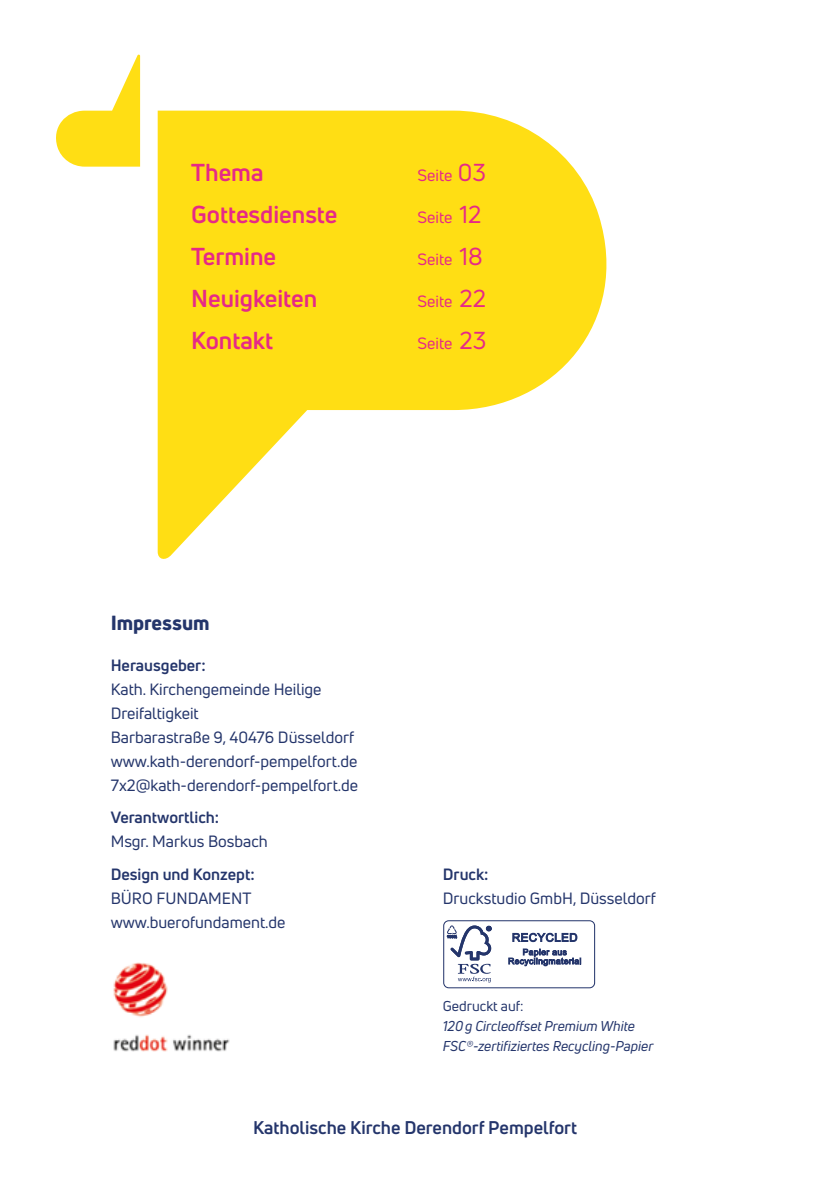
<style>
.page{position:relative;width:840px;height:1191px;background:#fff}
.page>*{position:absolute;margin:0;border:0;box-sizing:border-box;transform-origin:0 0}
.t1{font:700 24px "Uni Neue";color:#e62987}
.t2{font:800 20px "Uni Neue";color:#24356b}
.t3{font:700 18px "Uni Neue";color:#24356b}
.t4{font:16px/24px "Uni Neue";color:#24356b}
.t5{font:700 16px "Uni Neue";color:#24356b}
.t6{font:16px "Uni Neue";color:#e62987}
.t7{font:italic 14px/20px "Uni Neue";color:#24356b}
.t8{font:14px "Uni Neue";color:#24356b}
.s1{font-size:24px}
</style>
<div class="page">
<svg style="left:158px;top:111px;width:449px;height:448px;fill:#ffde14"></svg>
<svg style="left:56px;top:54px;width:84px;height:113px"></svg>
<div style="left:443px;top:920px;width:151px;height:68px;border:1px solid #24356b;border-radius:5px"></div>
<svg style="left:446px;top:925px;width:45px;height:57px"></svg>
<svg style="left:512px;top:932px;width:65px;height:10px"></svg>
<svg style="left:508px;top:948px;width:72px;height:18px"></svg>
<img style="left:113px;top:962px;width:117px;height:90px">
<h1 class="t1" style="left:191px;top:157px;width:74px">Thema</h1>
<p class="t6" style="left:417px;top:165px;width:70px">Seite <span class="s1">03</span></p>
<h1 class="t1" style="left:191px;top:199px;width:148px">Gottesdienste</h1>
<p class="t6" style="left:417px;top:207px;width:65px">Seite <span class="s1">12</span></p>
<h1 class="t1" style="left:191px;top:241px;width:86px">Termine</h1>
<p class="t6" style="left:417px;top:249px;width:67px">Seite <span class="s1">18</span></p>
<h1 class="t1" style="left:191px;top:283px;width:127px">Neuigkeiten</h1>
<p class="t6" style="left:417px;top:291px;width:70px">Seite <span class="s1">22</span></p>
<h1 class="t1" style="left:191px;top:325px;width:83px">Kontakt</h1>
<p class="t6" style="left:417px;top:333px;width:70px">Seite <span class="s1">23</span></p>
<p class="t2" style="left:111px;top:609px;width:100px">Impressum</p>
<p class="t5" style="left:111px;top:655px;width:96px">Herausgeber:</p>
<p class="t4" style="left:111px;top:677px;width:249px">Kath. Kirchengemeinde Heilige<br>Dreifaltigkeit<br>Barbarastraße 9, 40476 Düsseldorf www.kath-derendorf-pempelfort.de<br>7x2@kath-derendorf-pempelfort.de</p>
<p class="t5" style="left:111px;top:807px;width:110px">Verantwortlich:</p>
<p class="t4" style="left:111px;top:829px;width:159px">Msgr. Markus Bosbach</p>
<p class="t5" style="left:111px;top:864px;width:145px">Design und Konzept:</p>
<p class="t4" style="left:111px;top:886px;width:176px">BÜRO FUNDAMENT www.buerofundament.de</p>
<p class="t5" style="left:442px;top:864px;width:47px">Druck:</p>
<p class="t4" style="left:442px;top:885px;width:214px">Druckstudio GmbH, Düsseldorf</p>
<p class="t8" style="left:442px;top:997px;width:82px">Gedruckt auf:</p>
<p class="t7" style="left:442px;top:1016px;width:212px">120g Circleoffset Premium White<br>FSC®-zertifiziertes Recycling-Papier</p>
<p class="t3" style="left:253px;top:1116px;width:325px">Katholische Kirche Derendorf Pempelfort</p>
</div>
